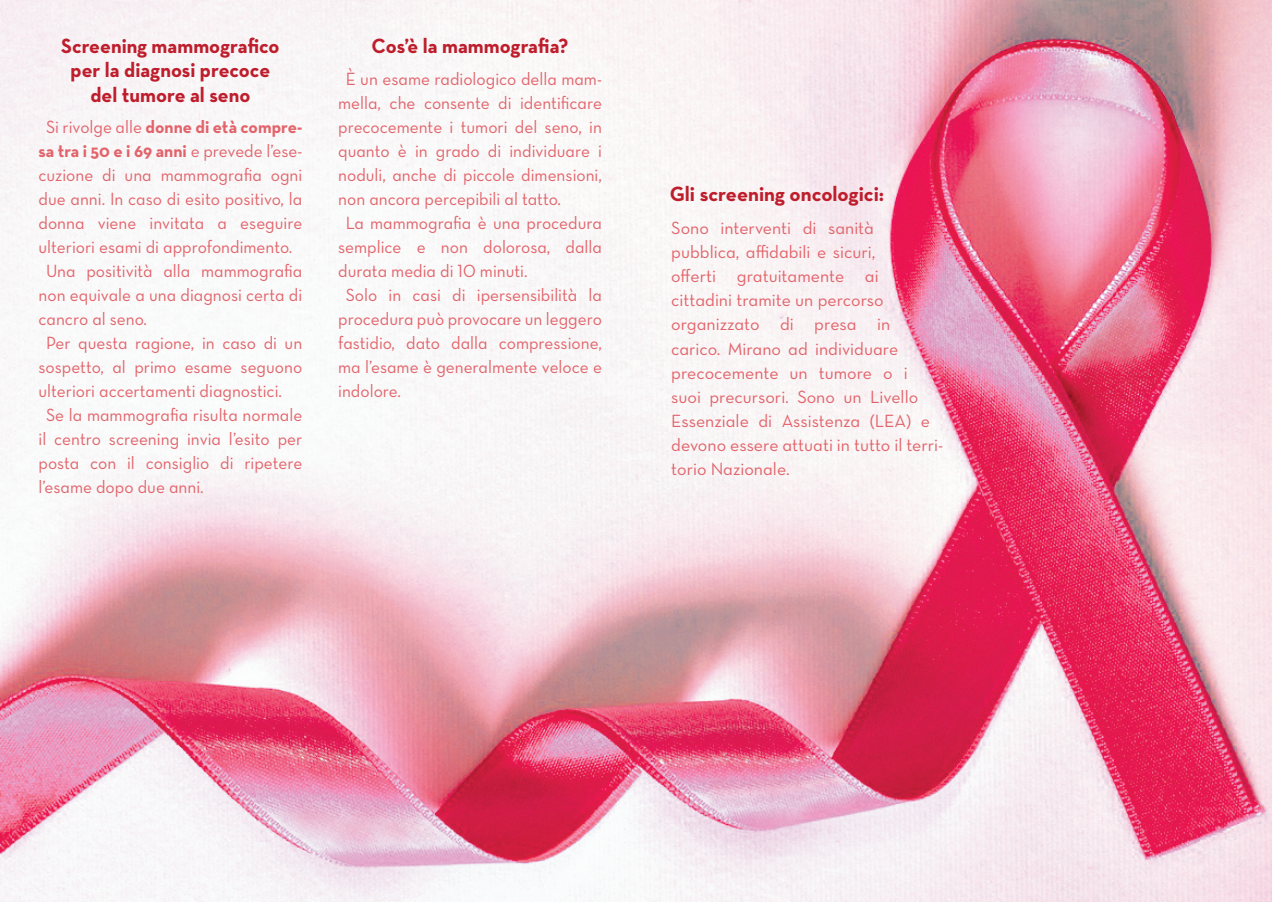
<style>
.page{position:relative;width:1272px;height:902px;background:#fff}
.page>*{position:absolute;margin:0;border:0;box-sizing:border-box;transform-origin:0 0}
.t1{font:700 21px/24px "Neutra Text";color:#be1d2c;text-align:center;scale:.96 1}
.t2{font:700 21px "Neutra Text";color:#be1d2c}
.t3{font:18px "Neutra Text Book Alt";color:#e2646b;scale:.96 1}
.t4{font:18px/24px "Neutra Text Book Alt";color:#e2646b}
.t5{font:700 18px/24px "Neutra Text";color:#e2646b;text-align:center;scale:.96 1}
.s1{font-family:"Neutra Text Book Alt";font-weight:400}
</style>
<div class="page">
<img style="left:0;top:0;width:1271px;height:901px">
<p class="t1" style="left:61px;top:34px;width:229px">Screening mammografico per la diagnosi precoce del tumore al seno</p>
<p class="t5" style="left:39px;top:114px;width:276px"><span class="s1">Si rivolge alle</span> donne di età compre&shy;sa tra i 50 e i 69 anni <span class="s1">e prevede l’ese-</span></p>
<p class="t3" style="left:39px;top:164px;width:276px">cuzione di una mammografia ogni</p>
<p class="t3" style="left:39px;top:188px;width:276px">due anni. In caso di esito positivo, la</p>
<p class="t3" style="left:39px;top:212px;width:276px">donna viene invitata a eseguire</p>
<p class="t3" style="left:39px;top:236px;width:266px">ulteriori esami di approfondimento.</p>
<p class="t3" style="left:46px;top:260px;width:268px">Una positività alla mammografia</p>
<p class="t3" style="left:39px;top:284px;width:276px">non equivale a una diagnosi certa di</p>
<p class="t3" style="left:39px;top:308px;width:114px">cancro al seno.</p>
<p class="t3" style="left:46px;top:332px;width:268px">Per questa ragione, in caso di un</p>
<p class="t3" style="left:39px;top:356px;width:276px">sospetto, al primo esame seguono</p>
<p class="t3" style="left:39px;top:380px;width:255px">ulteriori accertamenti diagnostici.</p>
<p class="t3" style="left:46px;top:404px;width:268px">Se la mammografia risulta normale</p>
<p class="t3" style="left:39px;top:428px;width:276px">il centro screening invia l’esito per</p>
<p class="t3" style="left:39px;top:452px;width:276px">posta con il consiglio di ripetere</p>
<p class="t3" style="left:39px;top:476px;width:173px">l’esame dopo due anni.</p>
<p class="t1" style="left:371px;top:34px;width:207px">Cos’è la mammografia?</p>
<p class="t3" style="left:346px;top:68px;width:268px">È un esame radiologico della mam-</p>
<p class="t3" style="left:338px;top:92px;width:276px">mella, che consente di identificare</p>
<p class="t3" style="left:338px;top:116px;width:276px">precocemente i tumori del seno, in</p>
<p class="t3" style="left:338px;top:140px;width:276px">quanto è in grado di individuare i</p>
<p class="t3" style="left:338px;top:164px;width:276px">noduli, anche di piccole dimensioni,</p>
<p class="t3" style="left:338px;top:188px;width:234px">non ancora percepibili al tatto.</p>
<p class="t3" style="left:346px;top:212px;width:268px">La mammografia è una procedura</p>
<p class="t3" style="left:338px;top:236px;width:276px">semplice e non dolorosa, dalla</p>
<p class="t3" style="left:338px;top:260px;width:199px">durata media di 10 minuti.</p>
<p class="t3" style="left:346px;top:284px;width:268px">Solo in casi di ipersensibilità la</p>
<p class="t3" style="left:338px;top:308px;width:276px">procedura può provocare un leggero</p>
<p class="t3" style="left:338px;top:332px;width:276px">fastidio, dato dalla compressione,</p>
<p class="t3" style="left:338px;top:356px;width:276px">ma l’esame è generalmente veloce e</p>
<p class="t3" style="left:338px;top:380px;width:67px">indolore.</p>
<p class="t2" style="left:669px;top:180px;width:216px">Gli screening oncologici:</p>
<p class="t4" style="left:671px;top:216px;width:273px">Sono interventi di sanità pubblica, affidabili e sicuri,<br>offerti gratuitamente ai cittadini tramite un percorso organizzato di presa in carico. Mirano ad individuare precocemente un tumore o i<br>suoi precursori. Sono un Livello<br>Essenziale di Assistenza (LEA) e devono essere attuati in tutto il terri&shy;torio Nazionale.</p>
</div>
